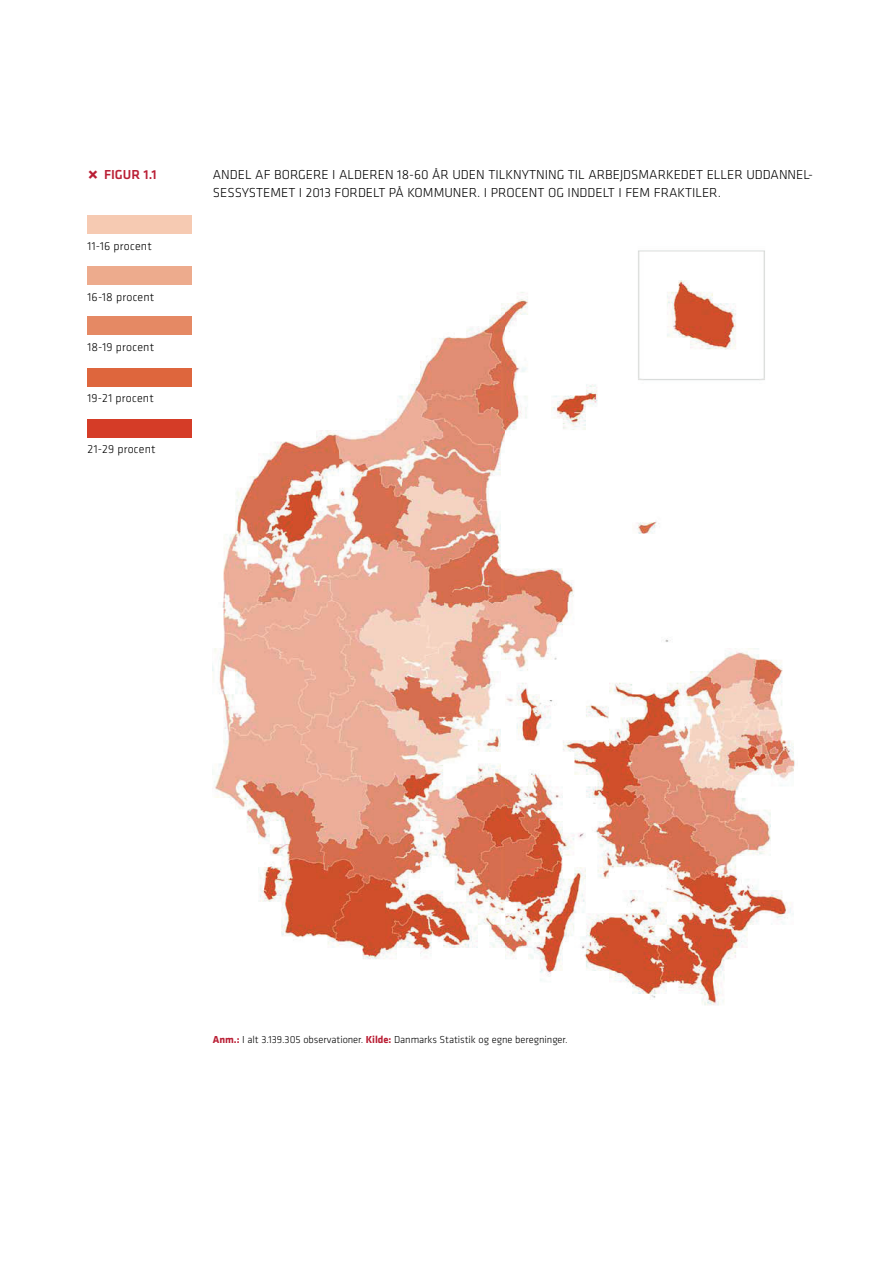
<style>
.page{position:relative;width:893px;height:1263px;background:#fff}
.page>*{position:absolute;margin:0;border:0;box-sizing:border-box;transform-origin:0 0}
.t1{font:300 13.5px/18px "Klavika";color:#000001}
.t2{font:500 13.5px "Klavika";color:#ba1f35}
.t3{font:300 12px "Klavika";letter-spacing:.015em;color:#000001}
.t4{font:300 10.5px "Klavika";letter-spacing:-.005em;color:#000001}
.s1{font-size:22.5px}
.s2{font-weight:700;color:#ba1f35}
</style>
<div class="page">
<img style="left:213px;top:250px;width:582px;height:755px">
<div style="left:87px;top:215px;width:105px;height:18px;background:#f6cab2"></div>
<div style="left:87px;top:266px;width:105px;height:18px;background:#edab8d"></div>
<div style="left:87px;top:317px;width:105px;height:18px;background:#e58964"></div>
<div style="left:87px;top:368px;width:105px;height:18px;background:#de663d"></div>
<div style="left:87px;top:419px;width:105px;height:18px;background:#d53c27"></div>
<p class="t2" style="left:87px;top:167px;width:71px"><span class="s1">×</span> FIGUR 1.1</p>
<p class="t3" style="left:87px;top:239px;width:66px">11-16 procent</p>
<p class="t3" style="left:87px;top:290px;width:68px">16-18 procent</p>
<p class="t3" style="left:87px;top:341px;width:68px">18-19 procent</p>
<p class="t3" style="left:87px;top:392px;width:68px">19-21 procent</p>
<p class="t3" style="left:87px;top:443px;width:70px">21-29 procent</p>
<p class="t1" style="left:213px;top:166px;width:602px">ANDEL AF BORGERE I ALDEREN 18-60 ÅR UDEN TILKNYTNING TIL ARBEJDSMARKEDET ELLER UDDANNEL-<br>SESSYSTEMET I 2013 FORDELT PÅ KOMMUNER. I PROCENT OG INDDELT I FEM FRAKTILER.</p>
<p class="t4" style="left:213px;top:1034px;width:356px"><span class="s2">Anm.:</span> I alt 3.139.305 observationer. <span class="s2">Kilde:</span> Danmarks Statistik og egne beregninger.</p>
</div>
